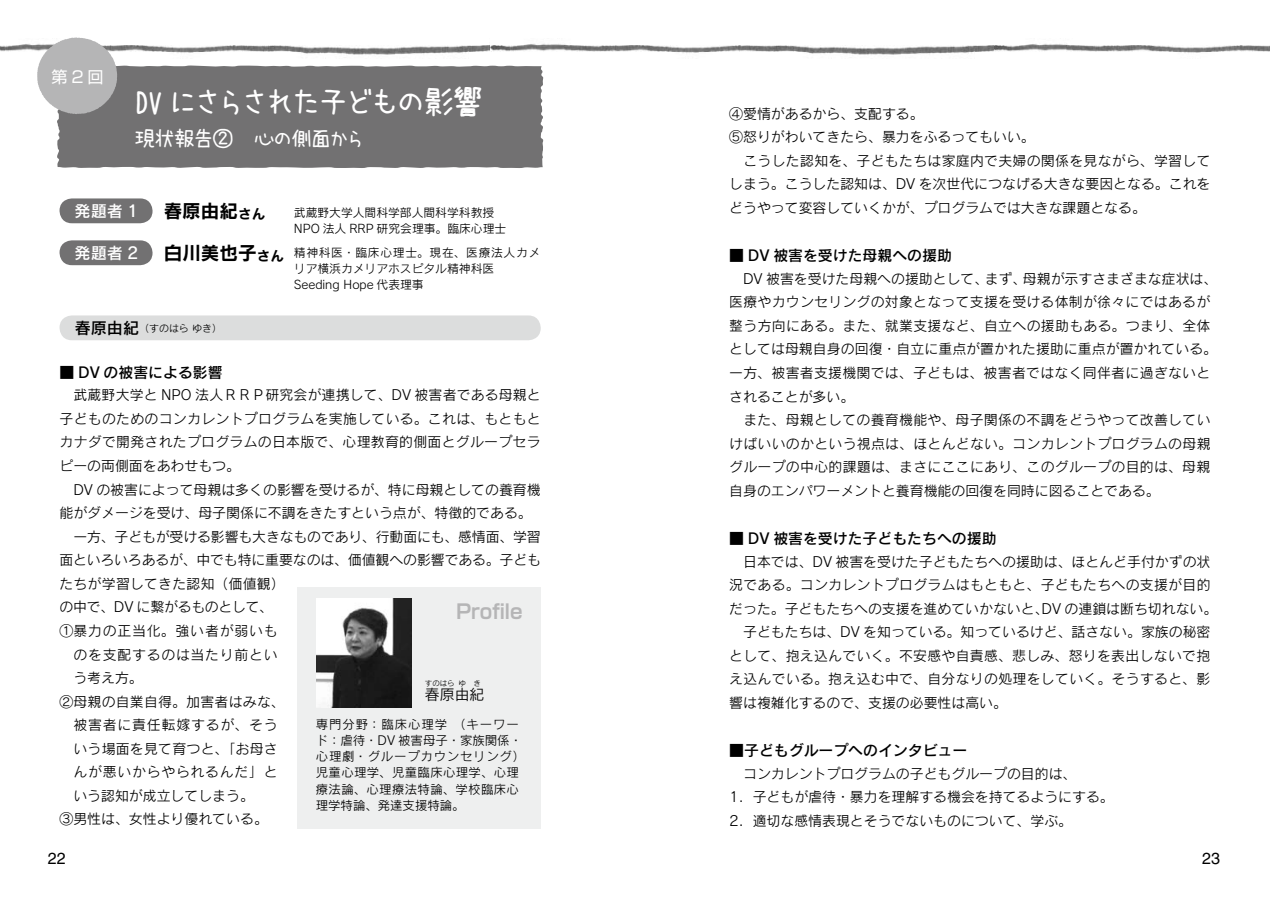
<style>
.page{position:relative;width:1270px;height:903px;background:#fff}
.page>*{position:absolute;margin:0;border:0;box-sizing:border-box;transform-origin:0 0}
.t1{font:31.32px "uzura font";letter-spacing:-.17em;color:#fff}
.t2{font:21px "uzura font";letter-spacing:-.095em;color:#fff}
.t3{font:700 19.78px "Hase Toppo Std De";color:#b5b5b6}
.t4{font:18.55px "Rodin CID B";color:#000}
.t5{font:16.1px "Rodin CID DB";color:#fff}
.t6{font:16.1px "Helvetica LT Std";color:#000}
.t7{font:16.1px "Shin Go Pro";color:#fff}
.t8{font:14.88px "Rodin CID DB";color:#000}
.t9{font:14.88px "Rodin CID M";color:#000}
.t10{font:13.83px/23.6px "Rodin CID M";letter-spacing:.005em;color:#000}
.t11{font:13.83px "Rodin CID M";letter-spacing:.06em;color:#000}
.t12{font:13.83px "Rodin CID M";letter-spacing:.055em;color:#000}
.t13{font:13.83px "Rodin CID M";letter-spacing:-.015em;color:#000}
.t14{font:12.42px/16.1px "Rodin CID M";letter-spacing:.03em;color:#000}
.t15{font:11.72px/16.1px "Rodin CID M";color:#000}
.t16{font:9.97px "Rodin CID M";color:#000}
.t17{font:7.52px "Rodin CID M";color:#000}
.s1{font-size:33.43px}
.s2{font-size:13.65px}
.s3{font-family:"Rodin CID DB";font-size:16.1px}
</style>
<div class="page">
<img style="left:0;top:44px;width:491px;height:11px">
<img style="left:491px;top:44px;width:503px;height:11px">
<img style="left:994px;top:44px;width:276px;height:9px">
<div style="left:60px;top:198px;width:93px;height:25px;background:#727172;border-radius:12px"></div>
<div style="left:60px;top:240px;width:93px;height:25px;background:#727172;border-radius:12px"></div>
<div style="left:57px;top:66px;width:486px;height:102px;background:#727172"></div>
<svg style="left:37px;top:37px;width:80px;height:77px;background:#bababb"></svg>
<div style="left:60px;top:315px;width:481px;height:25px;background:#dcdddd;border-radius:12px"></div>
<div style="left:298px;top:587px;width:243px;height:241px;background:#eeefef"></div>
<img style="left:316px;top:598px;width:96px;height:109px">
<p class="t7" style="left:51px;top:64px;width:54px">第2回</p>
<h1 class="t1" style="left:133px;top:86px;width:352px"><span class="s1">DV</span> にさらされた子どもの影響</h1>
<h2 class="t2" style="left:135px;top:128px;width:233px">現状報告②　心の側面から</h2>
<p class="t5" style="left:75px;top:200px;width:65px">発題者 1</p>
<h3 class="t4" style="left:164px;top:199px;width:103px">春原由紀<span class="s2">さん</span></h3>
<p class="t5" style="left:75px;top:242px;width:65px">発題者 2</p>
<h3 class="t4" style="left:164px;top:241px;width:122px">白川美也子<span class="s2">さん</span></h3>
<p class="t15" style="left:294px;top:204px;width:214px">武蔵野大学人間科学部人間科学科教授<br>NPO 法人 RRP 研究会理事。臨床心理士</p>
<p class="t15" style="left:294px;top:244px;width:248px">精神科医・臨床心理士。現在、医療法人カメリア横浜カメリアホスピタル精神科医<br>Seeding Hope 代表理事</p>
<p class="t16" style="left:75px;top:321px;width:149px"><span class="s3">春原由紀</span>（すのはらゆき）</p>
<p class="t8" style="left:60px;top:362px;width:165px">■ DV の被害による影響</p>
<p class="t10" style="left:60px;top:383px;width:483px">　武蔵野大学と NPO 法人ＲＲＰ研究会が連携して、DV 被害者である母親と</p>
<p class="t10" style="left:60px;top:406px;width:483px">子どものためのコンカレントプログラムを実施している。これは、もともと</p>
<p class="t10" style="left:60px;top:430px;width:483px">カナダで開発されたプログラムの日本版で、心理教育的側面とグループセラ</p>
<p class="t10" style="left:60px;top:454px;width:182px">ピーの両側面をあわせもつ。</p>
<p class="t10" style="left:60px;top:477px;width:483px">　DV の被害によって母親は多くの影響を受けるが、特に母親としての養育機</p>
<p class="t10" style="left:60px;top:501px;width:474px">能がダメージを受け、母子関係に不調をきたすという点が、特徴的である。</p>
<p class="t10" style="left:60px;top:524px;width:483px">　一方、子どもが受ける影響も大きなものであり、行動面にも、感情面、学習</p>
<p class="t10" style="left:59px;top:548px;width:483px">面といろいろあるが、中でも特に重要なのは、価値観への影響である。子ども</p>
<p class="t10" style="left:59px;top:571px;width:227px">たちが学習してきた認知（価値観）</p>
<p class="t13" style="left:59px;top:598px;width:215px">の中で、DV に繋がるものとして、</p>
<p class="t11" style="left:60px;top:622px;width:220px">①暴力の正当化。強い者が弱いも</p>
<p class="t12" style="left:73px;top:646px;width:206px">のを支配するのは当たり前とい</p>
<p class="t10" style="left:73px;top:666px;width:71px">う考え方。</p>
<p class="t10" style="left:60px;top:689px;width:227px">②母親の自業自得。加害者はみな、</p>
<p class="t11" style="left:73px;top:716px;width:206px">被害者に責任転嫁するが、そう</p>
<p class="t10" style="left:73px;top:736px;width:206px">いう場面を見て育つと、「お母さ</p>
<p class="t12" style="left:73px;top:763px;width:206px">んが悪いからやられるんだ」と</p>
<p class="t10" style="left:73px;top:783px;width:182px">いう認知が成立してしまう。</p>
<p class="t10" style="left:60px;top:807px;width:210px">③男性は、女性より優れている。</p>
<h3 class="t3" style="left:456px;top:596px;width:68px">Profile</h3>
<p class="t17" style="left:425px;top:679px;width:31px">すのはら</p>
<p class="t17" style="left:458px;top:679px;width:9px">ゆ</p>
<p class="t17" style="left:473px;top:679px;width:9px">き</p>
<p class="t14" style="left:316px;top:716px;width:211px">専門分野：臨床心理学　（キーワード：虐待・DV 被害母子・家族関係・心理劇・グループカウンセリング）児童心理学、児童臨床心理学、心理療法論、心理療法特論、学校臨床心理学特論、発達支援特論。</p>
<p class="t9" style="left:425px;top:685px;width:61px">春原由紀</p>
<p class="t10" style="left:729px;top:101px;width:483px">④愛情があるから、支配する。<br>⑤怒りがわいてきたら、暴力をふるってもいい。<br>　こうした認知を、子どもたちは家庭内で夫婦の関係を見ながら、学習してしまう。こうした認知は、DV を次世代につなげる大きな要因となる。これをどうやって変容していくかが、プログラムでは大きな課題となる。</p>
<p class="t8" style="left:729px;top:246px;width:224px">■ DV 被害を受けた母親への援助</p>
<p class="t10" style="left:729px;top:266px;width:490px">　DV 被害を受けた母親への援助として、まず、母親が示すさまざまな症状は、医療やカウンセリングの対象となって支援を受ける体制が徐々にではあるが整う方向にある。また、就業支援など、自立への援助もある。つまり、全体としては母親自身の回復・自立に重点が置かれた援助に重点が置かれている。一方、被害者支援機関では、子どもは、被害者ではなく同伴者に過ぎないとされることが多い。<br>　また、母親としての養育機能や、母子関係の不調をどうやって改善していけばいいのかという視点は、ほとんどない。コンカレントプログラムの母親グループの中心的課題は、まさにここにあり、このグループの目的は、母親自身のエンパワーメントと養育機能の回復を同時に図ることである。</p>
<p class="t8" style="left:729px;top:529px;width:269px">■ DV 被害を受けた子どもたちへの援助</p>
<p class="t10" style="left:729px;top:549px;width:490px">　日本では、DV 被害を受けた子どもたちへの援助は、ほとんど手付かずの状況である。コンカレントプログラムはもともと、子どもたちへの支援が目的だった。子どもたちへの支援を進めていかないと、DV の連鎖は断ち切れない。　子どもたちは、DV を知っている。知っているけど、話さない。家族の秘密として、抱え込んでいく。不安感や自責感、悲しみ、怒りを表出しないで抱え込んでいる。抱え込む中で、自分なりの処理をしていく。そうすると、影響は複雑化するので、支援の必要性は高い。</p>
<p class="t8" style="left:729px;top:741px;width:240px">■子どもグループへのインタビュー</p>
<p class="t10" style="left:729px;top:761px;width:386px">　コンカレントプログラムの子どもグループの目的は、<br>1．子どもが虐待・暴力を理解する機会を持てるようにする。<br>2．適切な感情表現とそうでないものについて、学ぶ。</p>
<p class="t6" style="left:48px;top:849px;width:19px">22</p>
<p class="t6" style="left:1202px;top:849px;width:19px">23</p>
</div>
